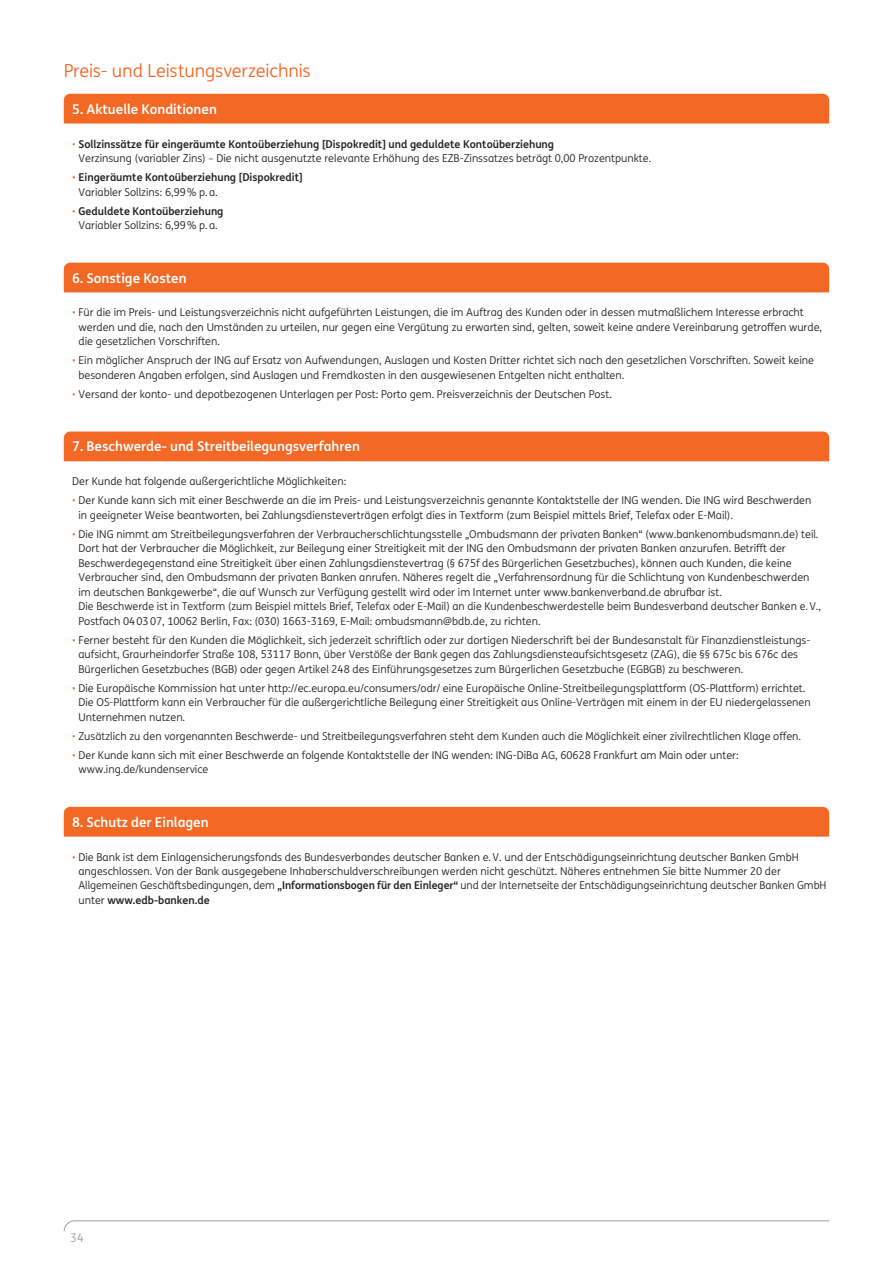
<style>
.page{position:relative;width:893px;height:1263px;background:#fff}
.page>*{position:absolute;margin:0;border:0;box-sizing:border-box;transform-origin:0 0}
.t1{font:18px "ING Me";letter-spacing:-.01em;color:#f36825}
.t2{font:700 13.5px "ING Me";color:#fff}
.t3{font:12px "ING Me";color:#9d9fa2}
.t4{font:10.8px/14.4px "ING Me";color:#231f20}
.t5{font:700 10.8px/14.4px "ING Me";color:#231f20}
.s1{color:#f36825}
.s2{font-weight:700}
.s3{font-weight:400;color:#f36825}
.s4{font-weight:400}
</style>
<div class="page">
<svg style="left:63px;top:1220px;width:767px;height:12px"></svg>
<div style="left:64px;top:94px;width:765px;height:30px;background:#f36825"></div>
<div style="left:64px;top:263px;width:765px;height:29px;background:#f36825"></div>
<div style="left:64px;top:431px;width:765px;height:30px;background:#f36825"></div>
<div style="left:64px;top:807px;width:765px;height:30px;background:#f36825"></div>
<h1 class="t1" style="left:64px;top:58px;width:248px">Preis- und Leistungsverzeichnis</h1>
<p class="t2" style="left:72px;top:98px;width:146px">5. Aktuelle Konditionen</p>
<p class="t4" style="left:79px;top:136px;width:574px;text-indent:-6px"><span class="s1">•</span> <span class="s2">Sollzinssätze für eingeräumte Kontoüberziehung [Dispokredit] und geduldete Kontoüberziehung<br></span>Verzinsung (variabler Zins) – Die nicht ausgenutzte relevante Erhöhung des EZB-Zinssatzes beträgt 0,00 Prozentpunkte.</p>
<p class="t5" style="left:79px;top:169px;width:226px;text-indent:-6px"><span class="s3">•</span> Eingeräumte Kontoüberziehung [Dispokredit]<br><span class="s4">Variabler Sollzins: 6,99% p.a.</span></p>
<p class="t4" style="left:72px;top:203px;width:153px;text-align:center"><span class="s1">•</span> <span class="s2">Geduldete Kontoüberziehung<br></span>Variabler Sollzins: 6,99% p.a.</p>
<p class="t2" style="left:72px;top:267px;width:116px">6. Sonstige Kosten</p>
<p class="t4" style="left:79px;top:305px;width:745px;text-indent:-6px"><span class="s1">•</span> Für die im Preis- und Leistungsverzeichnis nicht aufgeführten Leistungen, die im Auftrag des Kunden oder in dessen mutmaßlichem Interesse erbracht werden und die, nach den Umständen zu urteilen, nur gegen eine Vergütung zu erwarten sind, gelten, soweit keine andere Vereinbarung getroffen wurde, die gesetzlichen Vorschriften.</p>
<p class="t4" style="left:79px;top:353px;width:737px;text-indent:-6px"><span class="s1">•</span> Ein möglicher Anspruch der ING auf Ersatz von Aufwendungen, Auslagen und Kosten Dritter richtet sich nach den gesetzlichen Vorschriften. Soweit keine besonderen Angaben erfolgen, sind Auslagen und Fremdkosten in den ausgewiesenen Entgelten nicht enthalten.</p>
<p class="t4" style="left:72px;top:386px;width:541px"><span class="s1">•</span> Versand der konto- und depotbezogenen Unterlagen per Post: Porto gem. Preisverzeichnis der Deutschen Post.</p>
<p class="t2" style="left:72px;top:436px;width:289px">7. Beschwerde- und Streitbeilegungsverfahren</p>
<p class="t4" style="left:72px;top:474px;width:276px">Der Kunde hat folgende außergerichtliche Möglichkeiten:</p>
<p class="t4" style="left:79px;top:493px;width:734px;text-indent:-6px"><span class="s1">•</span> Der Kunde kann sich mit einer Beschwerde an die im Preis- und Leistungsverzeichnis genannte Kontaktstelle der ING wenden. Die ING wird Beschwerden in geeigneter Weise beantworten, bei Zahlungsdiensteverträgen erfolgt dies in Textform (zum Beispiel mittels Brief, Telefax oder E-Mail).</p>
<p class="t4" style="left:79px;top:526px;width:744px;text-indent:-6px"><span class="s1">•</span> Die ING nimmt am Streitbeilegungsverfahren der Verbraucherschlichtungsstelle „Ombudsmann der privaten Banken“ (www.bankenombudsmann.de) teil.<br>Dort hat der Verbraucher die Möglichkeit, zur Beilegung einer Streitigkeit mit der ING den Ombudsmann der privaten Banken anzurufen. Betrifft der Beschwerdegegenstand eine Streitigkeit über einen Zahlungsdienstevertrag (§ 675f des Bürgerlichen Gesetzbuches), können auch Kunden, die keine Verbraucher sind, den Ombudsmann der privaten Banken anrufen. Näheres regelt die „Verfahrensordnung für die Schlichtung von Kundenbeschwerden im deutschen Bankgewerbe“, die auf Wunsch zur Verfügung gestellt wird oder im Internet unter www.bankenverband.de abrufbar ist.<br>Die Beschwerde ist in Textform (zum Beispiel mittels Brief, Telefax oder E-Mail) an die Kundenbeschwerdestelle beim Bundesverband deutscher Banken e.V., Postfach 040307, 10062 Berlin, Fax: (030) 1663-3169, E-Mail: ombudsmann@bdb.de, zu richten.</p>
<p class="t4" style="left:79px;top:632px;width:732px;text-indent:-6px"><span class="s1">•</span> Ferner besteht für den Kunden die Möglichkeit, sich jederzeit schriftlich oder zur dortigen Niederschrift bei der Bundesanstalt für Finanzdienstleistungs&shy;aufsicht, Graurheindorfer Straße 108, 53117 Bonn, über Verstöße der Bank gegen das Zahlungsdiensteaufsichtsgesetz (ZAG), die §§ 675c bis 676c des<br>Bürgerlichen Gesetzbuches (BGB) oder gegen Artikel 248 des Einführungsgesetzes zum Bürgerlichen Gesetzbuche (EGBGB) zu beschweren.</p>
<p class="t4" style="left:79px;top:680px;width:734px;text-indent:-6px"><span class="s1">•</span> Die Europäische Kommission hat unter http://ec.europa.eu/consumers/odr/ eine Europäische Online-Streitbeilegungsplattform (OS-Plattform) errichtet.<br>Die OS-Plattform kann ein Verbraucher für die außergerichtliche Beilegung einer Streitigkeit aus Online-Verträgen mit einem in der EU niedergelassenen<br>Unternehmen nutzen.</p>
<p class="t4" style="left:72px;top:728px;width:730px"><span class="s1">•</span> Zusätzlich zu den vorgenannten Beschwerde- und Streitbeilegungsverfahren steht dem Kunden auch die Möglichkeit einer zivilrechtlichen Klage offen.</p>
<p class="t4" style="left:79px;top:747px;width:662px;text-indent:-6px"><span class="s1">•</span> Der Kunde kann sich mit einer Beschwerde an folgende Kontaktstelle der ING wenden: ING-DiBa AG, 60628 Frankfurt am Main oder unter: www.ing.de/kundenservice</p>
<p class="t2" style="left:72px;top:811px;width:138px">8. Schutz der Einlagen</p>
<p class="t4" style="left:79px;top:849px;width:749px;text-indent:-6px"><span class="s1">•</span> Die Bank ist dem Einlagensicherungsfonds des Bundesverbandes deutscher Banken e.V. und der Entschädigungseinrichtung deutscher Banken GmbH angeschlossen. Von der Bank ausgegebene Inhaberschuldverschreibungen werden nicht geschützt. Näheres entnehmen Sie bitte Nummer 20 der Allgemeinen Geschäftsbedingungen, dem <span class="s2">„Informationsbogen für den Einleger“</span> und der Internetseite der Entschädigungseinrichtung deutscher Banken GmbH unter <span class="s2">www.edb-banken.de</span></p>
<p class="t3" style="left:70px;top:1229px;width:15px">34</p>
</div>
